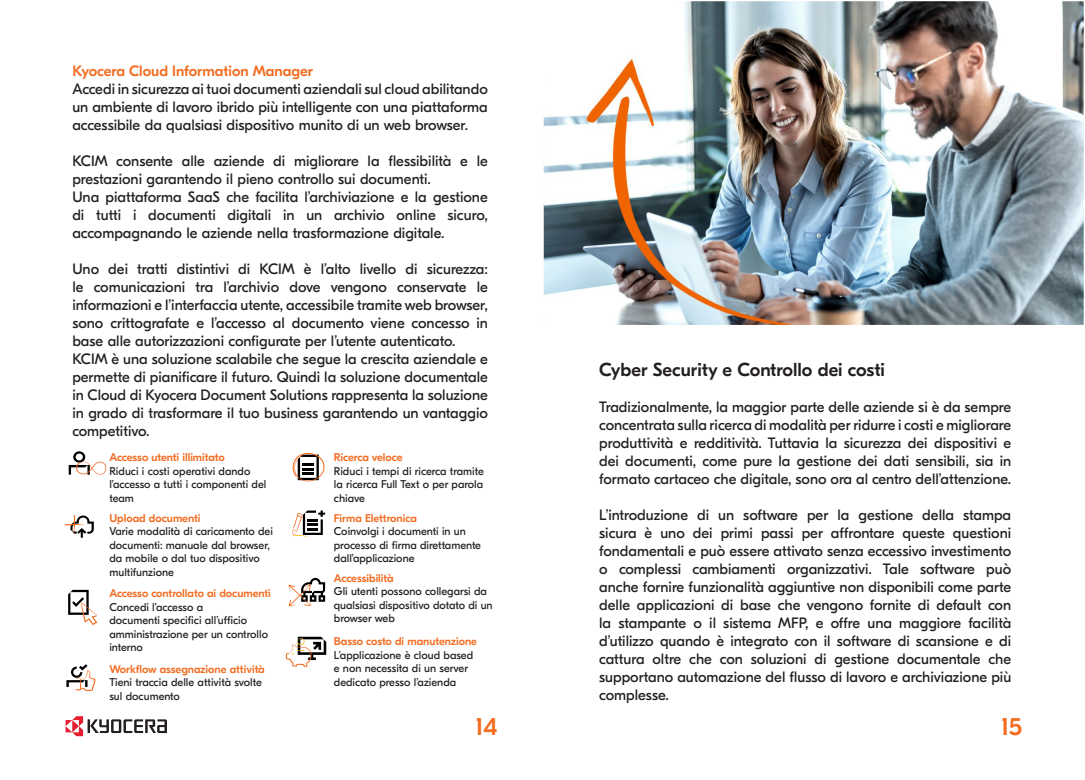
<style>
.page{position:relative;width:1085px;height:780px;background:#fff}
.page>*{position:absolute;margin:0;border:0;box-sizing:border-box;transform-origin:0 0}
.t1{font:500 25px "GT Eesti Pro Display";color:#f36d21}
.t2{font:500 18.75px "GT Eesti Pro Display";color:#231f20}
.t3{font:15px/18px "GT Eesti Pro Display";color:#231f20;text-align:justify}
.t4{font:500 15px "GT Eesti Pro Display";color:#f36c21}
.t5{font:11.25px/13.5px "GT Eesti Pro Display";color:#231f20}
.t6{font:500 11.25px "GT Eesti Pro Display";color:#f36c21}
</style>
<div class="page">
<svg style="left:66px;top:716px;width:101px;height:20px"></svg>
<img style="left:544px;top:2px;width:538px;height:322px">
<svg style="left:69px;top:451px;width:37px;height:23px"></svg>
<svg style="left:65px;top:515px;width:29px;height:22px"></svg>
<svg style="left:68px;top:590px;width:29px;height:35px"></svg>
<svg style="left:66px;top:664px;width:29px;height:27px"></svg>
<svg style="left:292px;top:453px;width:32px;height:28px"></svg>
<svg style="left:288px;top:578px;width:37px;height:28px"></svg>
<svg style="left:286px;top:636px;width:40px;height:30px"></svg>
<svg style="left:292px;top:510px;width:33px;height:26px"></svg>
<p class="t4" style="left:72px;top:63px;width:242px">Kyocera Cloud Information Manager</p>
<p class="t3" style="left:72px;top:80px;width:417px">Accedi in sicurezza ai tuoi documenti aziendali sul cloud abilitando un ambiente di lavoro ibrido più intelligente con una piattaforma accessibile da qualsiasi dispositivo munito di un web browser.</p>
<p class="t3" style="left:72px;top:152px;width:417px">KCIM consente alle aziende di migliorare la flessibilità e le prestazioni garantendo il pieno controllo sui documenti.</p>
<p class="t3" style="left:72px;top:188px;width:417px">Una piattaforma SaaS che facilita l’archiviazione e la gestione di tutti i documenti digitali in un archivio online sicuro, accompagnando le aziende nella trasformazione digitale.</p>
<p class="t3" style="left:72px;top:260px;width:417px">Uno dei tratti distintivi di KCIM è l’alto livello di sicurezza: le comunicazioni tra l’archivio dove vengono conservate le informazioni e l’interfaccia utente, accessibile tramite web browser, sono crittografate e l’accesso al documento viene concesso in base alle autorizzazioni configurate per l’utente autenticato.</p>
<p class="t3" style="left:72px;top:350px;width:417px">KCIM è una soluzione scalabile che segue la crescita aziendale e permette di pianificare il futuro. Quindi la soluzione documentale in Cloud di Kyocera Document Solutions rappresenta la soluzione in grado di trasformare il tuo business garantendo un vantaggio competitivo.</p>
<p class="t2" style="left:599px;top:359px;width:287px">Cyber Security e Controllo dei costi</p>
<p class="t3" style="left:599px;top:398px;width:413px">Tradizionalmente, la maggior parte delle aziende si è da sempre concentrata sulla ricerca di modalità per ridurre i costi e migliorare produttività e redditività. Tuttavia la sicurezza dei dispositivi e dei documenti, come pure la gestione dei dati sensibili, sia in formato cartaceo che digitale, sono ora al centro dell’attenzione.</p>
<p class="t3" style="left:599px;top:506px;width:413px">L’introduzione di un software per la gestione della stampa sicura è uno dei primi passi per affrontare queste questioni fondamentali e può essere attivato senza eccessivo investimento o complessi cambiamenti organizzativi. Tale software può anche fornire funzionalità aggiuntive non disponibili come parte delle applicazioni di base che vengono fornite di default con la stampante o il sistema MFP, e offre una maggiore facilità d’utilizzo quando è integrato con il software di scansione e di cattura oltre che con soluzioni di gestione documentale che supportano automazione del flusso di lavoro e archiviazione più complesse.</p>
<p class="t6" style="left:109px;top:451px;width:117px">Accesso utenti illimitato</p>
<p class="t5" style="left:109px;top:464px;width:158px">Riduci i costi operativi dando l’accesso a tutti i componenti del team</p>
<p class="t6" style="left:109px;top:511px;width:92px">Upload documenti</p>
<p class="t5" style="left:109px;top:525px;width:165px">Varie modalità di caricamento dei documenti: manuale dal browser, da mobile o dal tuo dispositivo multifunzione</p>
<p class="t6" style="left:109px;top:587px;width:163px">Accesso controllato ai documenti</p>
<p class="t5" style="left:109px;top:600px;width:160px">Concedi l’accesso a<br>documenti specifici all’ufficio amministrazione per un controllo</p>
<p class="t5" style="left:109px;top:640px;width:35px">interno</p>
<p class="t6" style="left:109px;top:662px;width:157px">Workflow assegnazione attività</p>
<p class="t5" style="left:109px;top:675px;width:154px">Tieni traccia delle attività svolte</p>
<p class="t5" style="left:109px;top:689px;width:72px">sul documento</p>
<p class="t6" style="left:334px;top:451px;width:70px">Ricerca veloce</p>
<p class="t5" style="left:334px;top:464px;width:151px;text-align:justify">Riduci i tempi di ricerca tramite la ricerca Full Text o per parola chiave</p>
<p class="t6" style="left:334px;top:511px;width:84px">Firma Elettronica</p>
<p class="t5" style="left:334px;top:525px;width:149px">Coinvolgi i documenti in un processo di firma direttamente dall’applicazione</p>
<p class="t6" style="left:334px;top:572px;width:61px">Accessibilità</p>
<p class="t5" style="left:334px;top:585px;width:160px">Gli utenti possono collegarsi da qualsiasi dispositivo dotato di un browser web</p>
<p class="t6" style="left:334px;top:635px;width:145px">Basso costo di manutenzione</p>
<p class="t5" style="left:334px;top:648px;width:141px">L’applicazione è cloud based e non necessita di un server dedicato presso l’azienda</p>
<h1 class="t1" style="left:475px;top:712px;width:23px">14</h1>
<h1 class="t1" style="left:1001px;top:712px;width:23px">15</h1>
</div>
